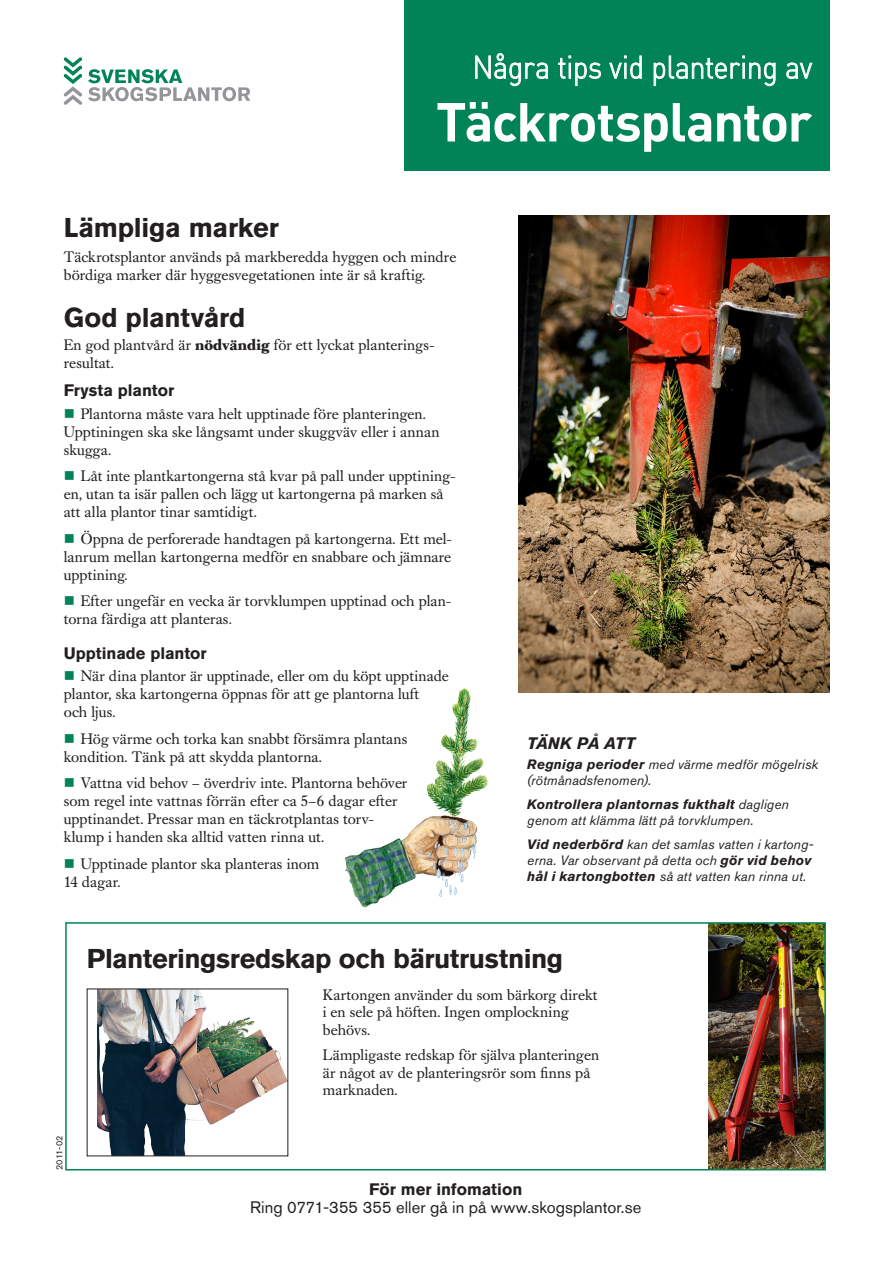
<style>
.page{position:relative;width:893px;height:1263px;background:#fff}
.page>*{position:absolute;margin:0;border:0;box-sizing:border-box;transform-origin:0 0}
.t1{font:700 54px "DIN";letter-spacing:-.03em;color:#fff}
.t2{font:300 31.35px "DIN";letter-spacing:-.01em;color:#fff;scale:.91 1}
.Bildtext{font:700 27px "Akzidenz Grotesk BQ";letter-spacing:-.015em;color:#231f20}
.Mellan_rubrik{font:700 27px "Akzidenz Grotesk BQ";letter-spacing:-.01em;color:#231f20}
.t3{font:16.5px "Akzidenz Grotesk BQ";letter-spacing:.005em;color:#231f20}
.Brödtext{font:700 16.5px "Akzidenz Grotesk BQ";color:#231f20}
.Mellan_rubrik-2{font:700 16.5px "Akzidenz Grotesk BQ";color:#231f20}
.Bildtext-2{font:italic 700 16.5px "Akzidenz Grotesk BQ";letter-spacing:-.025em;color:#231f20}
.Brödtext-2{font:15px/18px "Caslon Book BQ";letter-spacing:.01em;color:#231f20}
.Bröd_10p_Caslon_Book{font:15px/17.2px "Caslon Book BQ";letter-spacing:.01em;color:#231f20}
.Bildtext-3{font:italic 13.5px/15.8px "Akzidenz Grotesk BQ";letter-spacing:.01em;color:#231f20}
.Bildtext-4{font:9px "Akzidenz Grotesk BQ";color:#231f20}
.s1{font-weight:700}
.s2{color:#008457}
</style>
<div class="page">
<img style="left:708px;top:925px;width:115px;height:242px">
<div style="left:65px;top:922px;width:761px;height:248px;border:2px solid #008457"></div>
<div style="left:404px;top:0;width:425px;height:170px;background:#008356"></div>
<svg style="left:475px;top:53px;width:73px;height:33px"></svg>
<svg style="left:558px;top:56px;width:43px;height:30px"></svg>
<svg style="left:609px;top:55px;width:33px;height:24px"></svg>
<svg style="left:653px;top:55px;width:123px;height:31px"></svg>
<svg style="left:786px;top:62px;width:27px;height:17px"></svg>
<svg style="left:88px;top:69px;width:162px;height:32px"></svg>
<svg style="left:64px;top:57px;width:18px;height:48px"></svg>
<img style="left:519px;top:216px;width:310px;height:476px">
<img style="left:97px;top:991px;width:95px;height:163px">
<img style="left:345px;top:688px;width:143px;height:219px">
<p class="t2" style="left:472px;top:47px;width:375px">Några tips vid plantering av</p>
<p class="t1" style="left:436px;top:87px;width:378px">Täckrotsplantor</p>
<p class="Mellan_rubrik" style="left:64px;top:212px;width:217px">Lämpliga marker</p>
<p class="Brödtext-2" style="left:64px;top:248px;width:394px">Täckrotsplantor används på markberedda hyggen och mindre bördiga marker där hyggesvegetationen inte är så kraftig.</p>
<p class="Mellan_rubrik" style="left:64px;top:302px;width:183px">God plantvård</p>
<p class="Brödtext-2" style="left:64px;top:336px;width:372px">En god plantvård är <span class="s1">nödvändig</span> för ett lyckat planterings&shy;resultat.</p>
<p class="Mellan_rubrik-2" style="left:64px;top:381px;width:112px">Frysta plantor</p>
<p class="Brödtext-2" style="left:64px;top:405px;width:377px"><span class="s2">■</span> Plantorna måste vara helt upptinade före planteringen.<br>Upptiningen ska ske långsamt under skuggväv eller i annan skugga.</p>
<p class="Brödtext-2" style="left:64px;top:467px;width:393px"><span class="s2">■</span> Låt inte plantkartongerna stå kvar på pall under upptining&shy;en, utan ta isär pallen och lägg ut kartongerna på marken så att alla plantor tinar samtidigt.</p>
<p class="Brödtext-2" style="left:64px;top:530px;width:389px;text-align:justify"><span class="s2">■</span> Öppna de perforerade handtagen på kartongerna. Ett mel&shy;lanrum mellan kartongerna medför en snabbare och jämnare upptining.</p>
<p class="Brödtext-2" style="left:64px;top:592px;width:389px"><span class="s2">■</span> Efter ungefär en vecka är torvklumpen upptinad och plan&shy;torna färdiga att planteras.</p>
<p class="Brödtext" style="left:64px;top:644px;width:144px">Upptinade plantor</p>
<p class="Brödtext-2" style="left:64px;top:668px;width:386px"><span class="s2">■</span> När dina plantor är upptinade, eller om du köpt upptinade plantor, ska kartongerna öppnas för att ge plantorna luft<br>och ljus.</p>
<p class="Brödtext-2" style="left:64px;top:730px;width:345px"><span class="s2">■</span> Hög värme och torka kan snabbt försämra plantans kondition. Tänk på att skydda plantorna.</p>
<p class="Brödtext-2" style="left:64px;top:775px;width:345px"><span class="s2">■</span> Vattna vid behov – överdriv inte. Plantorna behöver som regel inte vattnas förrän efter ca 5–6 dagar efter upptinandet. Pressar man en täckrotplantas torv&shy;klump i handen ska alltid vatten rinna ut.</p>
<p class="Brödtext-2" style="left:64px;top:855px;width:257px"><span class="s2">■</span> Upptinade plantor ska planteras inom<br>14 dagar.</p>
<p class="Bildtext-2" style="left:527px;top:734px;width:99px">Tänk på att</p>
<p class="Bildtext-3" style="left:527px;top:757px;width:292px"><span class="s1">Regniga perioder</span> med värme medför mögelrisk (rötmånadsfenomen).</p>
<p class="Bildtext-3" style="left:527px;top:797px;width:263px"><span class="s1">Kontrollera plantornas fukthalt</span> dagligen genom att klämma lätt på torvklumpen.</p>
<p class="Bildtext-3" style="left:527px;top:837px;width:288px"><span class="s1">Vid nederbörd</span> kan det samlas vatten i kartong&shy;erna. Var observant på detta och <span class="s1">gör vid behov hål i kartongbotten</span> så att vatten kan rinna ut.</p>
<p class="Bildtext-4" style="left:54px;top:1170px;width:36px;rotate:-90deg">2011-02</p>
<p class="Bildtext" style="left:87px;top:943px;width:478px">Planteringsredskap och bärutrustning</p>
<p class="Bröd_10p_Caslon_Book" style="left:323px;top:987px;width:276px">Kartongen använder du som bärkorg direkt i en sele på höften. Ingen omplockning behövs.</p>
<p class="Bröd_10p_Caslon_Book" style="left:323px;top:1047px;width:278px">Lämpligaste redskap för själva planteringen är något av de planteringsrör som finns på marknaden.</p>
<p class="Brödtext" style="left:369px;top:1179px;width:155px">För mer infomation</p>
<p class="t3" style="left:250px;top:1197px;width:393px">Ring 0771-355 355 eller gå in på www.skogsplantor.se</p>
</div>
